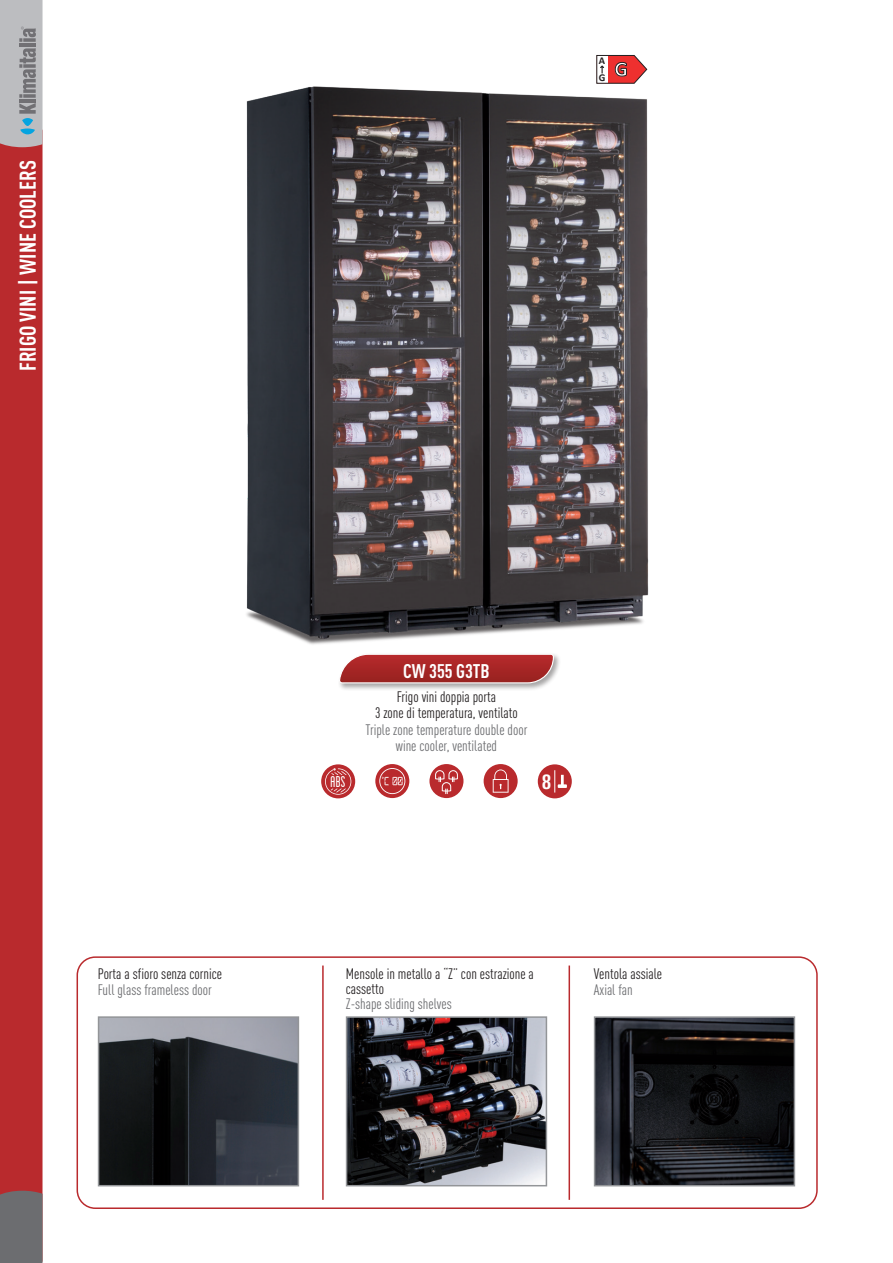
<style>
.page{position:relative;width:893px;height:1263px;background:#fff}
.page>*{position:absolute;margin:0;border:0;box-sizing:border-box;transform-origin:0 0}
.t1{font:700 22.5px "DIN Cond";color:#fff}
.t2{font:700 condensed 20.25px "Linotype Univers";color:#fff}
.t3{font:700 19.5px "DIN Cond";color:#fff}
.t4{font:condensed 16.5px "Blanch";color:#fff}
.t5{font:15px/15px "DIN Cond";color:#231f20}
.t6{font:15px "DIN Cond";color:#6c6d70}
.t7{font:700 10.5px/17.1px "Calibri";color:#231f20}
</style>
<div class="page">
<img style="left:246px;top:69px;width:403px;height:576px">
<div style="left:338px;top:652px;width:223px;height:39px;background:#231f20;opacity:.4"></div>
<svg style="left:338px;top:653px;width:216px;height:31px;background:#b34848"></svg>
<div style="left:77px;top:956px;width:741px;height:253px;border:2px solid #b92a2d;border-radius:18px"></div>
<img style="left:349px;top:1019px;width:195px;height:164px">
<div style="left:346px;top:1016px;width:201px;height:170px;border:2px solid #939598"></div>
<img style="left:597px;top:1019px;width:195px;height:164px">
<div style="left:594px;top:1016px;width:201px;height:170px;border:2px solid #939598"></div>
<hr style="left:322px;top:965px;width:2px;height:235px;background:#b92a2d">
<hr style="left:569px;top:965px;width:1px;height:235px;background:#b92a2d">
<img style="left:101px;top:1019px;width:195px;height:164px">
<div style="left:98px;top:1016px;width:201px;height:170px;border:2px solid #939598"></div>
<div style="left:0;top:147px;width:43px;height:1044px;background:#b92a2d"></div>
<div style="left:0;top:1191px;width:43px;height:72px;background:#6c6d70"></div>
<svg style="left:0;top:0;width:43px;height:147px;background:#aeb1b5"></svg>
<div style="left:538px;top:764px;width:34px;height:34px;background:#b92a2d;border-radius:50%"></div>
<svg style="left:554px;top:770px;width:13px;height:22px"></svg>
<div style="left:321px;top:764px;width:34px;height:34px;background:#b92a2d;border-radius:50%"></div>
<svg style="left:325px;top:768px;width:26px;height:27px"></svg>
<div style="left:375px;top:764px;width:34px;height:34px;background:#b92a2d;border-radius:50%"></div>
<svg style="left:379px;top:768px;width:26px;height:26px"></svg>
<div style="left:429px;top:764px;width:34px;height:34px;background:#b92a2d;border-radius:50%"></div>
<svg style="left:435px;top:770px;width:23px;height:24px"></svg>
<div style="left:484px;top:764px;width:34px;height:34px;background:#b92a2d;border-radius:50%"></div>
<svg style="left:493px;top:769px;width:16px;height:24px"></svg>
<svg style="left:596px;top:55px;width:51px;height:29px"></svg>
<h1 class="t1" style="left:14px;top:371px;width:212px;rotate:-90deg">FRIGO VINI | WINE COOLERS</h1>
<p class="t7" style="left:599px;top:52px;width:30px">A<br>G <sup>G</sup></p>
<p class="t5" style="left:98px;top:966px;width:126px">Porta a sfioro senza cornice</p>
<p class="t6" style="left:98px;top:981px;width:115px">Full glass frameless door</p>
<p class="t3" style="left:403px;top:659px;width:88px">CW 355 G3TB</p>
<p class="t5" style="left:397px;top:689px;width:101px">Frigo vini doppia porta</p>
<p class="t5" style="left:375px;top:705px;width:144px">3 zone di temperatura, ventilato</p>
<p class="t6" style="left:366px;top:721px;width:163px">Triple zone temperature double door</p>
<p class="t6" style="left:396px;top:737px;width:103px">wine cooler, ventilated</p>
<p class="t4" style="left:331px;top:773px;width:17px">ABS</p>
<p class="t2" style="left:542px;top:770px;width:11px">8</p>
<p class="t5" style="left:346px;top:966px;width:190px">Mensole in metallo a “Z” con estrazione a cassetto</p>
<p class="t6" style="left:346px;top:995px;width:108px">Z-shape sliding shelves</p>
<p class="t5" style="left:594px;top:966px;width:70px">Ventola assiale</p>
<p class="t6" style="left:594px;top:981px;width:41px">Axial fan</p>
</div>
